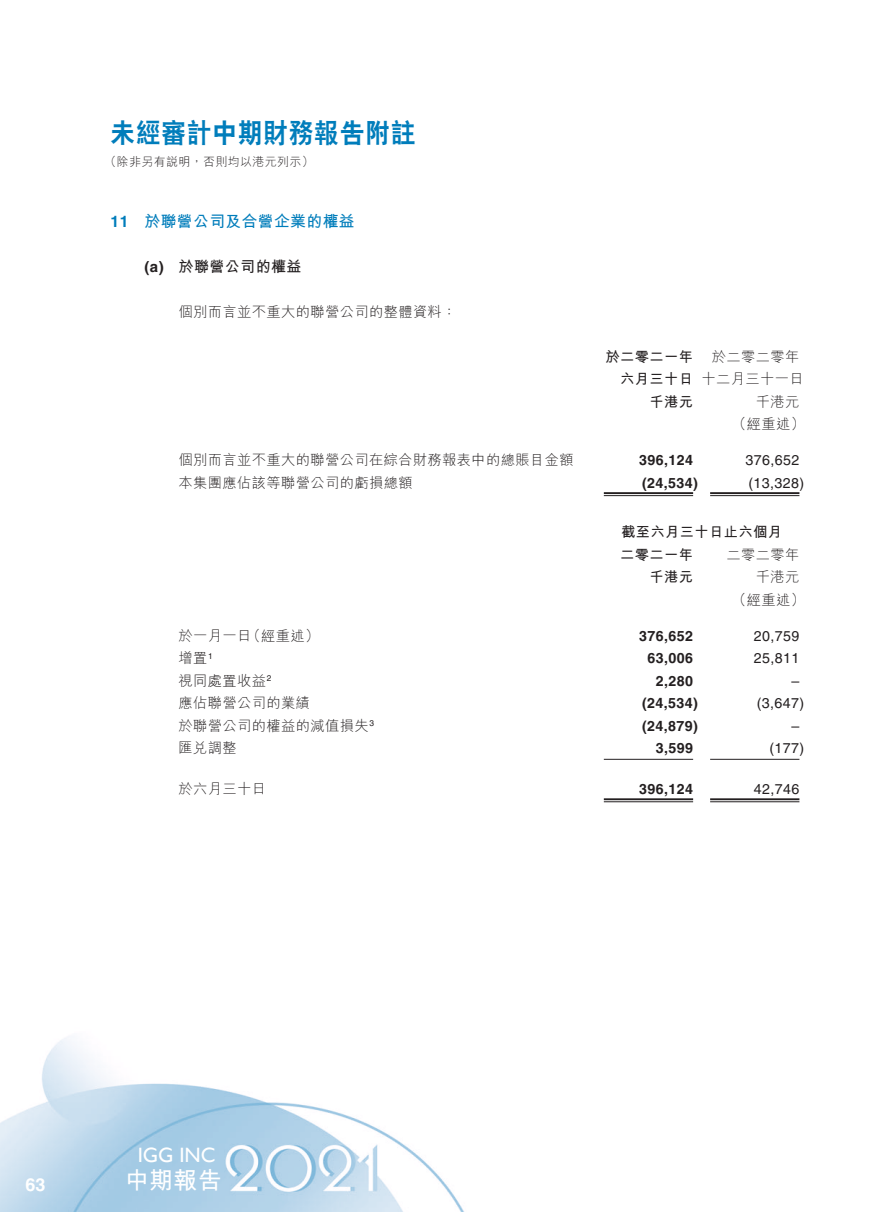
<style>
.page{position:relative;width:893px;height:1212px;background:#fff}
.page>*{position:absolute;margin:0;border:0;box-sizing:border-box;transform-origin:0 0}
.t1{font:800 27px "C Hei 2 HK";letter-spacing:.05em;color:#007dbb;scale:.9 1}
.t2{font:700 24px "M Hei HK";color:#fff}
.t3{font:20.7px "Gill Sans";color:#fff}
.t4{font:700 18px "Helvetica LT Std";color:#fff}
.t5{font:700 15.75px "M Hei HK";letter-spacing:.03em;color:#007dbb}
.t6{font:700 15.75px "Helvetica LT Std";color:#007dbb}
.t7{font:700 15px "M Hei HK";letter-spacing:.03em;color:#231f20}
.t8{font:700 15px "Helvetica LT Std";color:#231f20}
.t9{font:300 14.25px "M Hei HK";letter-spacing:.03em;color:#231f20}
.t10{font:700 14.25px "Helvetica LT Std";letter-spacing:.03em;color:#231f20}
.t11{font:14.25px "Helvetica LT Std";letter-spacing:.03em;color:#231f20}
.t12{font:700 14.25px/22.5px "M Hei HK";letter-spacing:.03em;color:#231f20;text-align:right}
.t13{font:300 12px "M Hei HK";letter-spacing:.03em;color:#231f20}
.t14{font:8.25px "Helvetica LT Std";color:#231f20}
</style>
<div class="page">
<img style="left:0;top:1038px;width:464px;height:174px">
<hr style="left:604px;top:492px;width:89px;height:2px;background:#231f20">
<hr style="left:604px;top:495px;width:89px;height:1px;background:#231f20">
<hr style="left:710px;top:492px;width:89px;height:2px;background:#231f20">
<hr style="left:710px;top:495px;width:89px;height:1px;background:#231f20">
<hr style="left:604px;top:759px;width:89px;height:1px;background:#231f20">
<hr style="left:710px;top:759px;width:89px;height:1px;background:#231f20">
<hr style="left:604px;top:798px;width:89px;height:2px;background:#231f20">
<hr style="left:604px;top:801px;width:89px;height:1px;background:#231f20">
<hr style="left:710px;top:798px;width:89px;height:2px;background:#231f20">
<hr style="left:710px;top:801px;width:89px;height:1px;background:#231f20">
<h1 class="t1" style="left:111px;top:115px;width:340px">未經審計中期財務報告附註</h1>
<p class="t13" style="left:105px;top:155px;width:211px">（除非另有說明，否則均以港元列示(</p>
<p class="t6" style="left:111px;top:212px;width:19px">11</p>
<p class="t5" style="left:145px;top:209px;width:212px">於聯營公司及合營企業的權益</p>
<p class="t8" style="left:145px;top:257px;width:21px">a( )</p>
<p class="t7" style="left:179px;top:255px;width:124px">於聯營公司的權益</p>
<p class="t9" style="left:179px;top:304px;width:279px">個別而言並不重大的聯營公司的整體資料：</p>
<p class="t9" style="left:179px;top:453px;width:397px">個別而言並不重大的聯營公司在綜合財務報表中的總賬目金額</p>
<p class="t9" style="left:179px;top:475px;width:235px">本集團應佔該等聯營公司的虧損總額</p>
<p class="t9" style="left:246px;top:628px;width:74px">（經重述(</p>
<p class="t9" style="left:179px;top:628px;width:74px">於一月一日</p>
<p class="t9" style="left:179px;top:651px;width:30px">增置</p>
<p class="t14" style="left:208px;top:651px;width:6px">1</p>
<p class="t9" style="left:179px;top:673px;width:89px">視同處置收益</p>
<p class="t14" style="left:267px;top:673px;width:6px">2</p>
<p class="t9" style="left:179px;top:696px;width:133px">應佔聯營公司的業績</p>
<p class="t9" style="left:179px;top:718px;width:192px">於聯營公司的權益的減值損失</p>
<p class="t14" style="left:369px;top:718px;width:6px">3</p>
<p class="t9" style="left:179px;top:741px;width:60px">匯兌調整</p>
<p class="t9" style="left:179px;top:781px;width:89px">於六月三十日</p>
<p class="t12" style="left:606px;top:344px;width:89px">於二零二一年六月三十日</p>
<p class="t9" style="left:712px;top:349px;width:89px">於二零二零年</p>
<p class="t9" style="left:702px;top:372px;width:104px">十二月三十一日</p>
<p class="t9" style="left:756px;top:394px;width:45px">千港元</p>
<p class="t12" style="left:650px;top:389px;width:45px">千港元</p>
<p class="t10" style="left:639px;top:451px;width:55px">396,124</p>
<p class="t10" style="left:642px;top:474px;width:57px">)24,534(</p>
<p class="t9" style="left:732px;top:417px;width:74px">（經重述(</p>
<p class="t11" style="left:746px;top:452px;width:55px">376,652</p>
<p class="t11" style="left:748px;top:474px;width:57px">)13,328(</p>
<p class="t12" style="left:621px;top:520px;width:162px">截至六月三十日止六個月</p>
<p class="t9" style="left:727px;top:547px;width:74px">二零二零年</p>
<p class="t12" style="left:620px;top:542px;width:74px">二零二一年</p>
<p class="t12" style="left:650px;top:565px;width:45px">千港元</p>
<p class="t9" style="left:756px;top:570px;width:45px">千港元</p>
<p class="t10" style="left:639px;top:627px;width:55px">376,652</p>
<p class="t9" style="left:732px;top:592px;width:74px">（經重述(</p>
<p class="t11" style="left:754px;top:627px;width:47px">20,759</p>
<p class="t10" style="left:648px;top:650px;width:47px">63,006</p>
<p class="t11" style="left:754px;top:650px;width:47px">25,811</p>
<p class="t10" style="left:656px;top:672px;width:39px">2,280</p>
<p class="t11" style="left:791px;top:672px;width:9px">–</p>
<p class="t10" style="left:642px;top:695px;width:57px">)24,534(</p>
<p class="t11" style="left:757px;top:695px;width:49px">)3,647(</p>
<p class="t10" style="left:642px;top:717px;width:57px">)24,879(</p>
<p class="t11" style="left:791px;top:717px;width:9px">–</p>
<p class="t10" style="left:656px;top:740px;width:39px">3,599</p>
<p class="t11" style="left:769px;top:740px;width:36px">)177(</p>
<p class="t10" style="left:639px;top:780px;width:55px">396,124</p>
<p class="t11" style="left:754px;top:780px;width:47px">42,746</p>
<p class="t4" style="left:26px;top:1173px;width:22px">63</p>
<h3 class="t3" style="left:138px;top:1143px;width:79px">IGG INC</h3>
<h2 class="t2" style="left:125px;top:1163px;width:98px">中期報告</h2>
</div>
